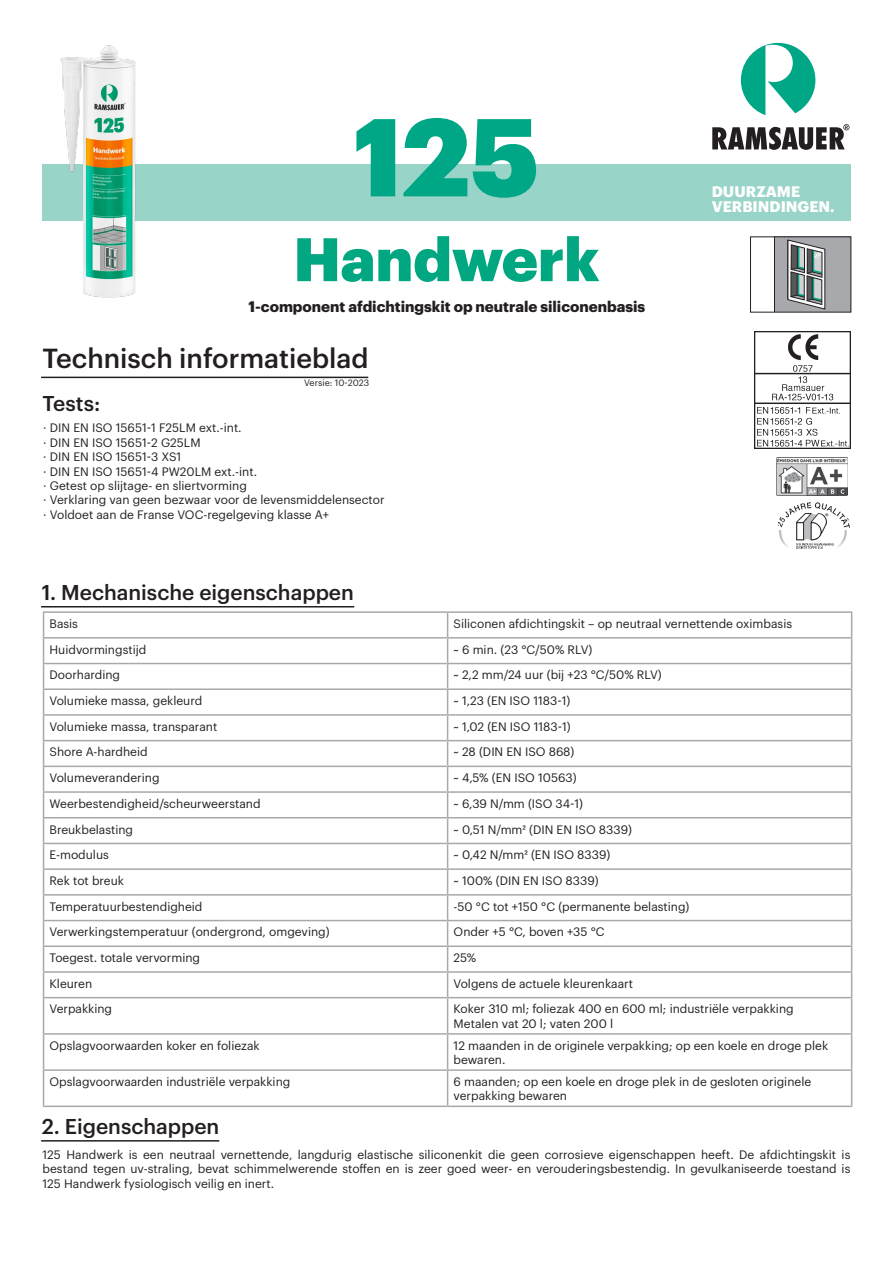
<style>
.page{position:relative;width:893px;height:1263px;background:#fff}
.page>*{position:absolute;margin:0;border:0;box-sizing:border-box;transform-origin:0 0}
.t1{font:900 108px "Graphik";color:#00a786}
.t2{font:900 60px "Graphik";color:#00a780}
.t3{font:500 27px "Graphik";color:#231f20}
.t4{font:500 21px "Graphik";color:#231f20}
.t5{font:700 15px "Graphik";color:#231f20}
.t6{font:700 15px "Graphik";color:#fff}
.t7{font:12px/14.4px "Graphik";color:#231f20}
.t8{font:9px "Graphik";color:#231f20}
</style>
<div class="page">
<div style="left:43px;top:164px;width:808px;height:57px;background:#98d4c8"></div>
<hr style="left:41px;top:377px;width:327px;height:1px;background:#231f20">
<hr style="left:43px;top:611px;width:405px;height:2px;background:#a8a9ad">
<hr style="left:448px;top:611px;width:404px;height:2px;background:#a8a9ad">
<hr style="left:43px;top:637px;width:405px;height:2px;background:#a8a9ad">
<hr style="left:448px;top:637px;width:404px;height:2px;background:#a8a9ad">
<hr style="left:43px;top:663px;width:405px;height:1px;background:#a8a9ad">
<hr style="left:448px;top:663px;width:404px;height:1px;background:#a8a9ad">
<hr style="left:43px;top:688px;width:405px;height:2px;background:#a8a9ad">
<hr style="left:448px;top:688px;width:404px;height:2px;background:#a8a9ad">
<hr style="left:43px;top:714px;width:405px;height:2px;background:#a8a9ad">
<hr style="left:448px;top:714px;width:404px;height:2px;background:#a8a9ad">
<hr style="left:43px;top:740px;width:405px;height:1px;background:#a8a9ad">
<hr style="left:448px;top:740px;width:404px;height:1px;background:#a8a9ad">
<hr style="left:43px;top:765px;width:405px;height:2px;background:#a8a9ad">
<hr style="left:448px;top:765px;width:404px;height:2px;background:#a8a9ad">
<hr style="left:43px;top:791px;width:405px;height:2px;background:#a8a9ad">
<hr style="left:448px;top:791px;width:404px;height:2px;background:#a8a9ad">
<hr style="left:43px;top:817px;width:405px;height:1px;background:#a8a9ad">
<hr style="left:448px;top:817px;width:404px;height:1px;background:#a8a9ad">
<hr style="left:43px;top:843px;width:405px;height:1px;background:#a8a9ad">
<hr style="left:448px;top:843px;width:404px;height:1px;background:#a8a9ad">
<hr style="left:43px;top:868px;width:405px;height:2px;background:#a8a9ad">
<hr style="left:448px;top:868px;width:404px;height:2px;background:#a8a9ad">
<hr style="left:43px;top:894px;width:405px;height:1px;background:#a8a9ad">
<hr style="left:448px;top:894px;width:404px;height:1px;background:#a8a9ad">
<hr style="left:43px;top:920px;width:405px;height:1px;background:#a8a9ad">
<hr style="left:448px;top:920px;width:404px;height:1px;background:#a8a9ad">
<hr style="left:43px;top:945px;width:405px;height:2px;background:#a8a9ad">
<hr style="left:448px;top:945px;width:404px;height:2px;background:#a8a9ad">
<hr style="left:43px;top:971px;width:405px;height:2px;background:#a8a9ad">
<svg style="left:43px;top:613px;width:1px;height:384px"></svg>
<hr style="left:448px;top:971px;width:404px;height:2px;background:#a8a9ad">
<svg style="left:447px;top:613px;width:1px;height:384px"></svg>
<svg style="left:851px;top:613px;width:1px;height:384px"></svg>
<hr style="left:43px;top:997px;width:405px;height:1px;background:#a8a9ad">
<hr style="left:43px;top:998px;width:1px;height:35px;background:#a8a9ad">
<hr style="left:448px;top:997px;width:404px;height:1px;background:#a8a9ad">
<hr style="left:447px;top:998px;width:1px;height:35px;background:#a8a9ad">
<hr style="left:851px;top:998px;width:1px;height:35px;background:#a8a9ad">
<hr style="left:43px;top:1033px;width:405px;height:2px;background:#a8a9ad">
<hr style="left:43px;top:1035px;width:1px;height:34px;background:#a8a9ad">
<hr style="left:448px;top:1033px;width:404px;height:2px;background:#a8a9ad">
<hr style="left:447px;top:1035px;width:1px;height:34px;background:#a8a9ad">
<hr style="left:851px;top:1035px;width:1px;height:34px;background:#a8a9ad">
<hr style="left:43px;top:1069px;width:405px;height:2px;background:#a8a9ad">
<hr style="left:43px;top:1071px;width:1px;height:34px;background:#a8a9ad">
<hr style="left:448px;top:1069px;width:404px;height:2px;background:#a8a9ad">
<hr style="left:447px;top:1071px;width:1px;height:34px;background:#a8a9ad">
<hr style="left:851px;top:1071px;width:1px;height:34px;background:#a8a9ad">
<hr style="left:43px;top:1105px;width:405px;height:2px;background:#a8a9ad">
<hr style="left:448px;top:1105px;width:404px;height:2px;background:#a8a9ad">
<hr style="left:41px;top:1140px;width:178px;height:1px;background:#231f20">
<hr style="left:41px;top:606px;width:313px;height:1px;background:#231f20">
<img style="left:42px;top:45px;width:94px;height:253px">
<svg style="left:712px;top:124px;width:137px;height:26px"></svg>
<svg style="left:741px;top:43px;width:75px;height:72px"></svg>
<div style="left:774px;top:237px;width:77px;height:75px;background:#a8a9ad"></div>
<hr style="left:774px;top:237px;width:1px;height:75px;background:#231f20">
<svg style="left:787px;top:239px;width:39px;height:71px"></svg>
<div style="left:750px;top:236px;width:101px;height:77px;border:1px solid #231f20"></div>
<img style="left:754px;top:332px;width:97px;height:116px">
<img style="left:776px;top:457px;width:72px;height:38px">
<img style="left:778px;top:503px;width:71px;height:46px">
<p class="t1" style="left:353px;top:73px;width:188px">125</p>
<p class="t2" style="left:293px;top:213px;width:308px">Handwerk</p>
<p class="t5" style="left:248px;top:295px;width:398px">1-component afdichtingskit op neutrale siliconenbasis</p>
<p class="t3" style="left:43px;top:338px;width:328px">Technisch informatieblad</p>
<p class="t4" style="left:43px;top:387px;width:59px">Tests:</p>
<p class="t8" style="left:304px;top:376px;width:67px">Versie: 10-2023</p>
<p class="t7" style="left:43px;top:420px;width:200px">· DIN EN ISO 15651-1 F25LM ext.-int.</p>
<p class="t7" style="left:43px;top:434px;width:159px">· DIN EN ISO 15651-2 G25LM</p>
<p class="t7" style="left:43px;top:448px;width:140px">· DIN EN ISO 15651-3 XS1</p>
<p class="t7" style="left:43px;top:463px;width:215px">· DIN EN ISO 15651-4 PW20LM ext.-int.</p>
<p class="t7" style="left:43px;top:477px;width:205px">· Getest op slijtage- en sliertvorming</p>
<p class="t7" style="left:43px;top:492px;width:343px">· Verklaring van geen bezwaar voor de levensmiddelensector</p>
<p class="t7" style="left:43px;top:506px;width:287px">· Voldoet aan de Franse VOC-regelgeving klasse A+</p>
<p class="t4" style="left:42px;top:576px;width:314px">1. Mechanische eigenschappen</p>
<p class="t6" style="left:712px;top:180px;width:90px">DUURZAME</p>
<p class="t6" style="left:712px;top:195px;width:124px">VERBINDINGEN.</p>
<p class="t7" style="left:50px;top:615px;width:30px">Basis</p>
<p class="t7" style="left:454px;top:615px;width:340px">Siliconen afdichtingskit – op neutraal vernettende oximbasis</p>
<p class="t7" style="left:50px;top:641px;width:98px">Huidvormingstijd</p>
<p class="t7" style="left:454px;top:641px;width:140px">~ 6 min. (23 °C/50% RLV)</p>
<p class="t7" style="left:50px;top:667px;width:72px">Doorharding</p>
<p class="t7" style="left:454px;top:667px;width:210px">~ 2,2 mm/24 uur (bij +23 °C/50% RLV)</p>
<p class="t7" style="left:50px;top:692px;width:154px">Volumieke massa, gekleurd</p>
<p class="t7" style="left:454px;top:692px;width:118px">~ 1,23 (EN ISO 1183-1)</p>
<p class="t7" style="left:50px;top:718px;width:169px">Volumieke massa, transparant</p>
<p class="t7" style="left:454px;top:718px;width:119px">~ 1,02 (EN ISO 1183-1)</p>
<p class="t7" style="left:50px;top:744px;width:100px">Shore A-hardheid</p>
<p class="t7" style="left:454px;top:744px;width:122px">~ 28 (DIN EN ISO 868)</p>
<p class="t7" style="left:50px;top:770px;width:112px">Volumeverandering</p>
<p class="t7" style="left:454px;top:770px;width:124px">~ 4,5% (EN ISO 10563)</p>
<p class="t7" style="left:50px;top:795px;width:213px">Weerbestendigheid/scheurweerstand</p>
<p class="t7" style="left:454px;top:795px;width:131px">~ 6,39 N/mm (ISO 34-1)</p>
<p class="t7" style="left:50px;top:821px;width:85px">Breukbelasting</p>
<p class="t7" style="left:454px;top:821px;width:180px">~ 0,51 N/mm² (DIN EN ISO 8339)</p>
<p class="t7" style="left:50px;top:847px;width:61px">E-modulus</p>
<p class="t7" style="left:454px;top:847px;width:158px">~ 0,42 N/mm² (EN ISO 8339)</p>
<p class="t7" style="left:50px;top:872px;width:76px">Rek tot breuk</p>
<p class="t7" style="left:454px;top:872px;width:147px">~ 100% (DIN EN ISO 8339)</p>
<p class="t7" style="left:50px;top:898px;width:154px">Temperatuurbestendigheid</p>
<p class="t7" style="left:454px;top:898px;width:237px">-50 °C tot +150 °C (permanente belasting)</p>
<p class="t7" style="left:50px;top:924px;width:282px">Verwerkingstemperatuur (ondergrond, omgeving)</p>
<p class="t7" style="left:454px;top:924px;width:153px">Onder +5 °C, boven +35 °C</p>
<p class="t7" style="left:50px;top:949px;width:152px">Toegest. totale vervorming</p>
<p class="t7" style="left:454px;top:949px;width:24px">25%</p>
<p class="t7" style="left:50px;top:975px;width:44px">Kleuren</p>
<p class="t7" style="left:454px;top:975px;width:181px">Volgens de actuele kleurenkaart</p>
<p class="t7" style="left:50px;top:1001px;width:64px">Verpakking</p>
<p class="t7" style="left:454px;top:1001px;width:342px">Koker 310 ml; foliezak 400 en 600 ml; industriële verpakking</p>
<p class="t7" style="left:454px;top:1015px;width:161px">Metalen vat 20 l; vaten 200 l</p>
<p class="t7" style="left:50px;top:1037px;width:212px">Opslagvoorwaarden koker en foliezak</p>
<p class="t7" style="left:454px;top:1037px;width:376px">12 maanden in de originele verpakking; op een koele en droge plek bewaren.</p>
<p class="t7" style="left:50px;top:1073px;width:242px">Opslagvoorwaarden industriële verpakking</p>
<p class="t7" style="left:454px;top:1073px;width:359px">6 maanden; op een koele en droge plek in de gesloten originele verpakking bewaren</p>
<p class="t4" style="left:42px;top:1110px;width:179px">2. Eigenschappen</p>
<p class="t7" style="left:43px;top:1146px;width:809px">125 Handwerk is een neutraal vernettende, langdurig elastische siliconenkit die geen corrosieve eigenschappen heeft. De afdichtingskit is bestand tegen uv-straling, bevat schimmelwerende stoffen en is zeer goed weer- en verouderingsbestendig. In gevulkaniseerde toestand is</p>
<p class="t7" style="left:43px;top:1175px;width:233px">125 Handwerk fysiologisch veilig en inert.</p>
</div>
